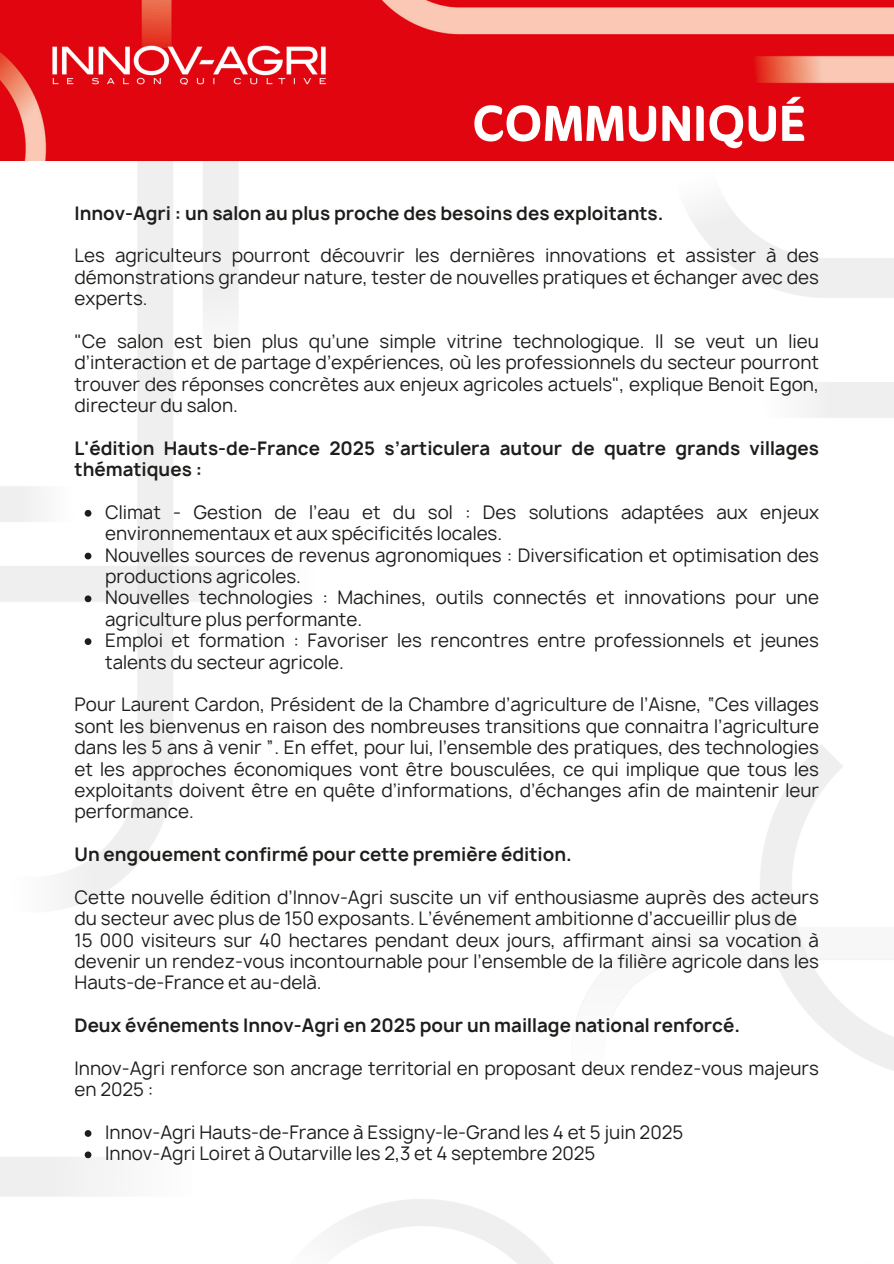
<style>
.page{position:relative;width:894px;height:1264px;background:#fff}
.page>*{position:absolute;margin:0;border:0;box-sizing:border-box;transform-origin:0 0}
.t1{font:800 63px "Zain";color:#fff}
.t2{font:18px/21.3px "Manrope";color:#1d1d1b}
.t3{font:700 18px/21.3px "Manrope";color:#1d1d1b}
</style>
<div class="page">
<img style="left:0;top:0;width:893px;height:1263px">
<svg style="left:85px;top:510px;width:6px;height:6px"></svg>
<svg style="left:85px;top:552px;width:6px;height:7px"></svg>
<svg style="left:85px;top:595px;width:6px;height:7px"></svg>
<svg style="left:85px;top:638px;width:6px;height:7px"></svg>
<svg style="left:85px;top:1130px;width:6px;height:6px"></svg>
<svg style="left:85px;top:1151px;width:6px;height:7px"></svg>
<img style="left:49px;top:35px;width:276px;height:50px">
<p class="t1" style="left:472px;top:84px;width:335px">COMMUNIQUÉ</p>
<p class="t3" style="left:74px;top:202px;width:590px">Innov-Agri : un salon au plus proche des besoins des exploitants.</p>
<h1 class="t2" style="left:74px;top:245px;width:745px;text-align:justify">Les agriculteurs pourront découvrir les dernières innovations et assister à des démonstrations grandeur nature, tester de nouvelles pratiques et échanger avec des experts.</h1>
<p class="t2" style="left:74px;top:330px;width:745px;text-align:justify">"Ce salon est bien plus qu’une simple vitrine technologique. Il se veut un lieu d’interaction et de partage d’expériences, où les professionnels du secteur pourront trouver des réponses concrètes aux enjeux agricoles actuels", explique Benoit Egon, directeur du salon.</p>
<h2 class="t3" style="left:74px;top:437px;width:745px">L'édition Hauts-de-France 2025 s’articulera autour de quatre grands villages thématiques :</h2>
<p class="t2" style="left:105px;top:501px;width:715px">Climat - Gestion de l’eau et du sol : Des solutions adaptées aux enjeux environnementaux et aux spécificités locales.</p>
<p class="t2" style="left:105px;top:544px;width:715px">Nouvelles sources de revenus agronomiques : Diversification et optimisation des productions agricoles.</p>
<h2 class="t2" style="left:105px;top:587px;width:715px">Nouvelles technologies : Machines, outils connectés et innovations pour une agriculture plus performante.</h2>
<p class="t2" style="left:105px;top:630px;width:715px">Emploi et formation : Favoriser les rencontres entre professionnels et jeunes talents du secteur agricole.</p>
<p class="t2" style="left:74px;top:694px;width:745px;text-align:justify">Pour Laurent Cardon, Président de la Chambre d’agriculture de l’Aisne, “Ces villages sont les bienvenus en raison des nombreuses transitions que connaitra l’agriculture dans les 5 ans à venir ”. En effet, pour lui, l’ensemble des pratiques, des technologies et les approches économiques vont être bousculées, ce qui implique que tous les exploitants doivent être en quête d’informations, d’échanges afin de maintenir leur performance.</p>
<p class="t3" style="left:74px;top:843px;width:498px">Un engouement confirmé pour cette première édition.</p>
<p class="t2" style="left:74px;top:886px;width:745px">Cette nouvelle édition d’Innov-Agri suscite un vif enthousiasme auprès des acteurs du secteur avec plus de 150 exposants. L’événement ambitionne d’accueillir plus de</p>
<p class="t2" style="left:74px;top:929px;width:745px;text-align:justify">15 000 visiteurs sur 40 hectares pendant deux jours, affirmant ainsi sa vocation à devenir un rendez-vous incontournable pour l’ensemble de la filière agricole dans les Hauts-de-France et au-delà.</p>
<h2 class="t3" style="left:74px;top:1014px;width:666px">Deux événements Innov-Agri en 2025 pour un maillage national renforcé.</h2>
<p class="t2" style="left:74px;top:1057px;width:745px">Innov-Agri renforce son ancrage territorial en proposant deux rendez-vous majeurs en 2025 :</p>
<p class="t2" style="left:105px;top:1121px;width:579px">Innov-Agri Hauts-de-France à Essigny-le-Grand les 4 et 5 juin 2025</p>
<h2 class="t2" style="left:105px;top:1143px;width:491px">Innov-Agri Loiret à Outarville les 2,3 et 4 septembre 2025</h2>
</div>
